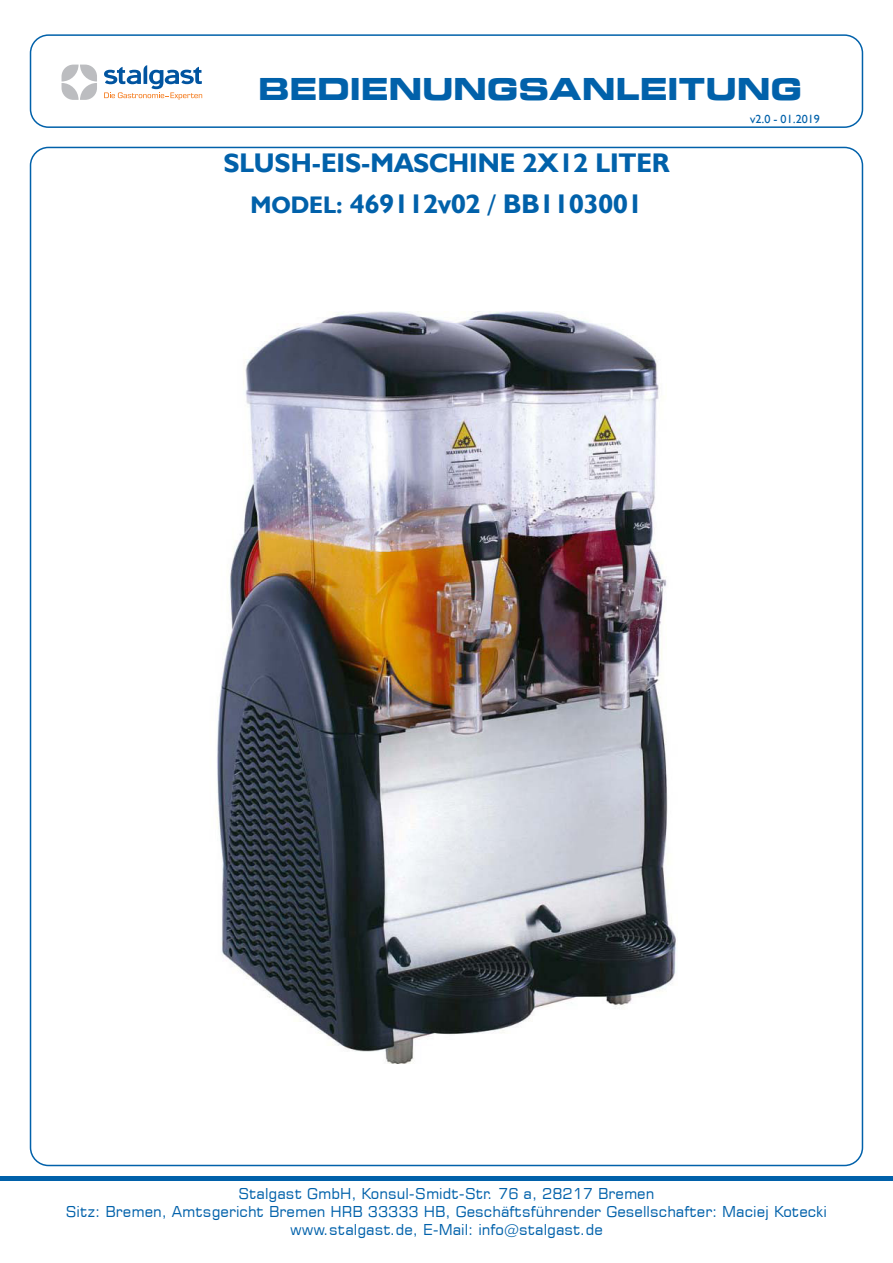
<style>
.page{position:relative;width:893px;height:1263px;background:#fff}
.page>*{position:absolute;margin:0;border:0;box-sizing:border-box;transform-origin:0 0}
.t1{font:700 30px "Square 721 Ex EU";letter-spacing:-.005em;color:#0161aa}
.t2{font:700 27px "Humanst 521 EU";color:#0161aa}
.t3{font:15px "Square 721 EU";color:#0161aa}
.t4{font:12px "Humanst 521 EU";color:#0161aa}
.s1{font-size:24px}
</style>
<div class="page">
<div style="left:30px;top:34px;width:833px;height:94px;border:2px solid #0161aa;border-radius:18px"></div>
<hr style="left:0;top:1176px;width:893px;height:4px;background:#0161aa">
<img style="left:217px;top:312px;width:459px;height:751px">
<svg style="left:61px;top:64px;width:142px;height:36px"></svg>
<p class="t1" style="left:258px;top:71px;width:545px">BEDIENUNGSANLEITUNG</p>
<p class="t2" style="left:223px;top:146px;width:447px">SLUSH-EIS-MASCHINE 2X12 LITER</p>
<p class="t2" style="left:250px;top:187px;width:394px"><span class="s1">MODEL:</span> 469112v02 / BB1103001</p>
<p class="t4" style="left:750px;top:112px;width:71px">v2.0 - 01.2019</p>
<p class="t3" style="left:239px;top:1184px;width:417px">Stalgast GmbH, Konsul-Smidt-Str. 76 a, 28217 Bremen</p>
<p class="t3" style="left:66px;top:1202px;width:763px">Sitz: Bremen, Amtsgericht Bremen HRB 33333 HB, Geschäftsführender Gesellschafter: Maciej Kotecki</p>
<p class="t3" style="left:290px;top:1220px;width:314px">www.stalgast.de, E-Mail: info@stalgast.de</p>
</div>
